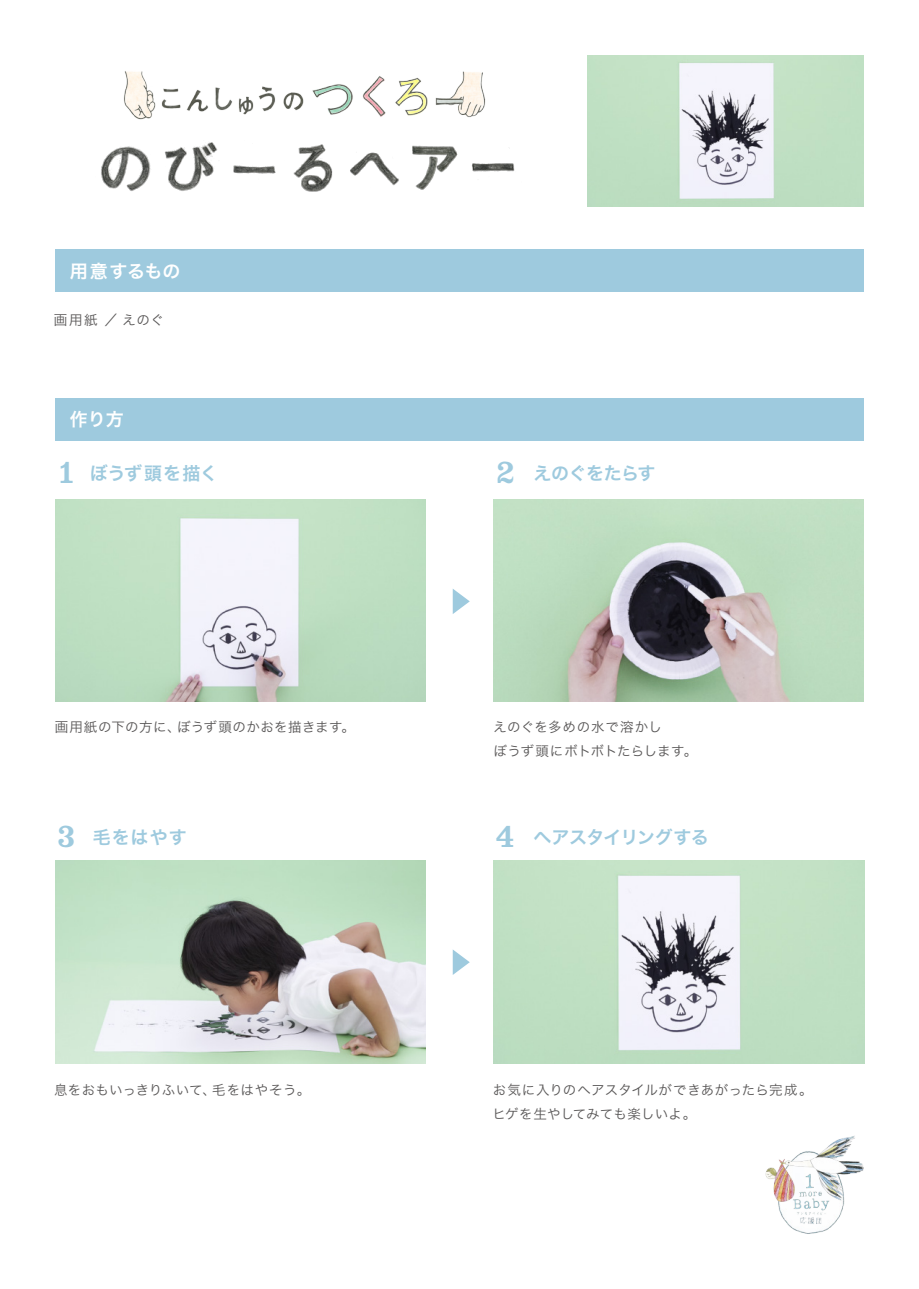
<style>
.page{position:relative;width:919px;height:1289px;background:#fff}
.page>*{position:absolute;margin:0;border:0;box-sizing:border-box;transform-origin:0 0}
.t1{font:18px "Hira Kaku Pro N W6";letter-spacing:-.02em;color:#9ecade}
.t2{font:18px "Hira Kaku Pro N W6";letter-spacing:-.04em;color:#9ecade}
.t3{font:18px "Hira Kaku Pro N W6";letter-spacing:-.005em;color:#fff}
.t4{font:18px "Hira Kaku Pro N W6";letter-spacing:.015em;color:#9ecade}
.t5{font:13.5px/24px "Hira Kaku Pro N W3";letter-spacing:.025em;color:#595757}
.s1{font-family:"Oxtail OT";font-weight:700;font-size:32.85px}
</style>
<div class="page">
<svg style="left:452px;top:589px;width:17px;height:25px"></svg>
<svg style="left:452px;top:949px;width:17px;height:25px"></svg>
<div style="left:55px;top:398px;width:808px;height:42px;background:#9ecade"></div>
<div style="left:55px;top:249px;width:808px;height:43px;background:#9ecade"></div>
<img style="left:493px;top:860px;width:371px;height:203px">
<img style="left:55px;top:860px;width:371px;height:203px">
<img style="left:493px;top:499px;width:370px;height:202px">
<img style="left:55px;top:499px;width:371px;height:202px">
<img style="left:587px;top:55px;width:276px;height:151px">
<img style="left:101px;top:142px;width:414px;height:50px">
<img style="left:124px;top:71px;width:32px;height:49px">
<img style="left:450px;top:71px;width:35px;height:46px">
<img style="left:395px;top:77px;width:33px;height:39px">
<img style="left:363px;top:76px;width:23px;height:41px">
<img style="left:186px;top:90px;width:22px;height:22px">
<img style="left:215px;top:87px;width:17px;height:23px">
<img style="left:238px;top:97px;width:16px;height:17px">
<img style="left:259px;top:87px;width:16px;height:24px">
<img style="left:283px;top:92px;width:20px;height:19px">
<img style="left:312px;top:84px;width:41px;height:31px">
<img style="left:435px;top:97px;width:27px;height:8px">
<img style="left:162px;top:88px;width:18px;height:21px">
<img style="left:779px;top:1208px;width:64px;height:26px">
<img style="left:796px;top:1211px;width:30px;height:4px">
<img style="left:792px;top:1208px;width:37px;height:2px">
<img style="left:765px;top:1136px;width:98px;height:72px">
<img style="left:799px;top:1216px;width:22px;height:8px">
<h1 class="t3" style="left:70px;top:254px;width:112px">用意するもの</h1>
<p class="t5" style="left:54px;top:306px;width:111px">画用紙 ／えのぐ</p>
<h1 class="t3" style="left:70px;top:403px;width:55px">作り方</h1>
<h1 class="t4" style="left:60px;top:456px;width:160px"><span class="s1">1</span> ぼうず頭を描く</h1>
<p class="t5" style="left:55px;top:714px;width:302px">画用紙の下の方に、ぼうず頭のかおを描きます。</p>
<h1 class="t1" style="left:57px;top:820px;width:131px"><span class="s1">3</span> 毛をはやす</h1>
<p class="t5" style="left:54px;top:1076px;width:257px">息をおもいっきりふいて、毛をはやそう。</p>
<h1 class="t1" style="left:496px;top:456px;width:161px"><span class="s1">2</span> えのぐをたらす</h1>
<p class="t5" style="left:493px;top:714px;width:206px">えのぐを多めの水で溶かし<br>ぼうず頭にボトボトたらします。</p>
<h1 class="t2" style="left:495px;top:820px;width:215px"><span class="s1">4</span> ヘアスタイリングする</h1>
<p class="t5" style="left:492px;top:1076px;width:321px">お気に入りのヘアスタイルができあがったら完成。ヒゲを生やしてみても楽しいよ。</p>
</div>
